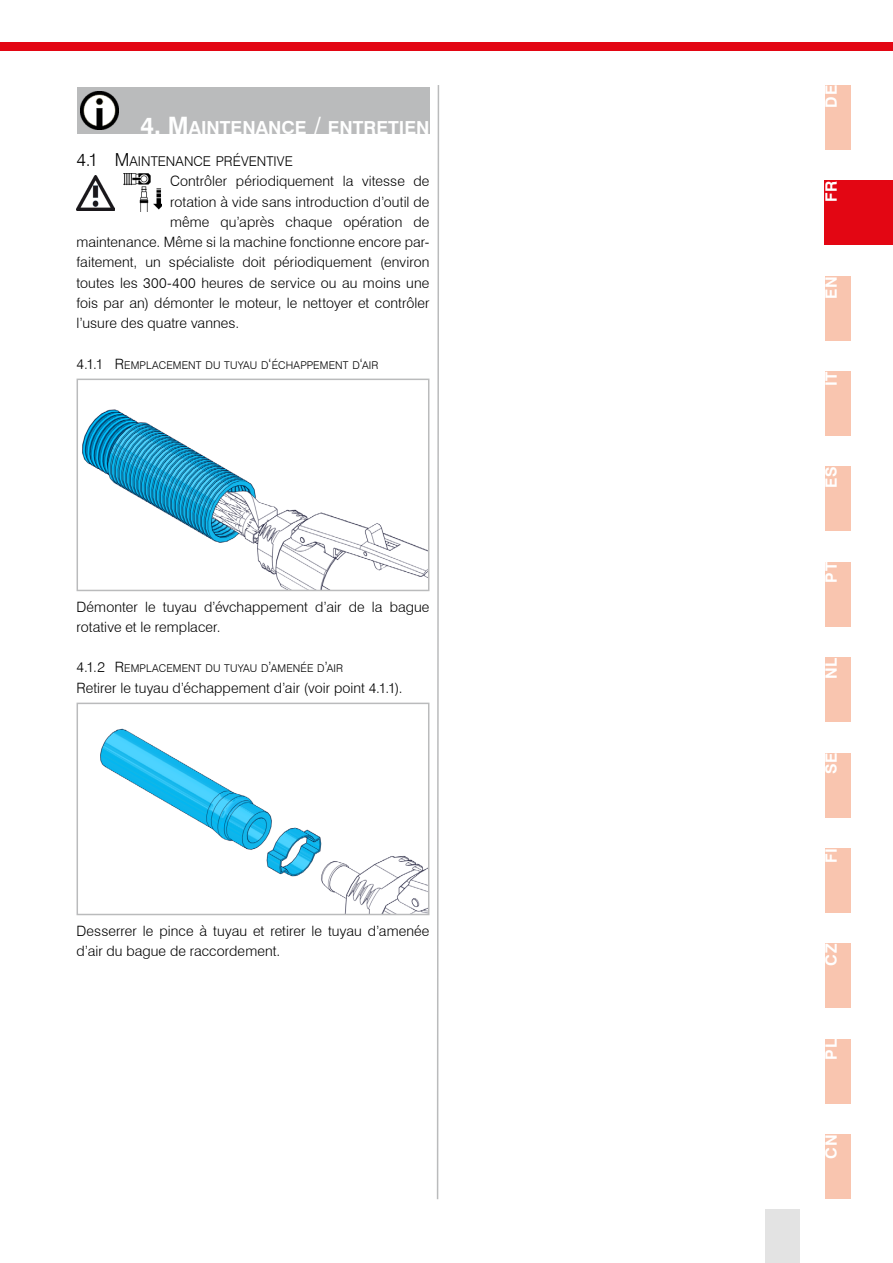
<style>
.page{position:relative;width:893px;height:1263px;background:#fff}
.page>*{position:absolute;margin:0;border:0;box-sizing:border-box;transform-origin:0 0}
.t1{font:700 18px "Swiss 721 BT";color:#fff}
.t2{font:700 15.75px "Swiss 721 BT";letter-spacing:.05em;color:#fff}
.t3{font:300 14.25px/20.2px "Swiss 721 BT";letter-spacing:.005em;color:#000}
.t4{font:300 13.5px "Swiss 721 BT";letter-spacing:.005em;color:#000}
.t5{font:300 10.65px "Swiss 721 BT";letter-spacing:.015em;color:#000}
.s1{font-size:24px}
.s2{font-size:18px}
.s3{font-size:14.25px}
</style>
<div class="page">
<div style="left:825px;top:1134px;width:25px;height:65px;background:#f9c5af"></div>
<div style="left:825px;top:1039px;width:25px;height:64px;background:#f9c5af"></div>
<div style="left:825px;top:944px;width:25px;height:64px;background:#f9c5af"></div>
<div style="left:825px;top:848px;width:25px;height:64px;background:#f9c5af"></div>
<div style="left:825px;top:753px;width:25px;height:64px;background:#f9c5af"></div>
<div style="left:825px;top:657px;width:25px;height:65px;background:#f9c5af"></div>
<div style="left:825px;top:562px;width:25px;height:64px;background:#f9c5af"></div>
<div style="left:825px;top:467px;width:25px;height:64px;background:#f9c5af"></div>
<div style="left:825px;top:371px;width:25px;height:65px;background:#f9c5af"></div>
<div style="left:825px;top:276px;width:25px;height:64px;background:#f9c5af"></div>
<img style="left:77px;top:175px;width:38px;height:35px">
<img style="left:123px;top:174px;width:39px;height:38px">
<div style="left:77px;top:87px;width:352px;height:47px;background:#babbbc"></div>
<img style="left:81px;top:92px;width:38px;height:38px">
<img style="left:82px;top:409px;width:344px;height:179px">
<div style="left:77px;top:379px;width:352px;height:212px;border:2px solid #babbbc"></div>
<img style="left:100px;top:728px;width:326px;height:184px">
<div style="left:77px;top:703px;width:352px;height:212px;border:2px solid #babbbc"></div>
<div style="left:825px;top:85px;width:25px;height:64px;background:#f9c5af"></div>
<div style="left:0;top:43px;width:893px;height:8px;background:#e30613"></div>
<div style="left:765px;top:1209px;width:34px;height:54px;background:#e3e3e3"></div>
<svg style="left:436px;top:85px;width:4px;height:1115px"></svg>
<div style="left:825px;top:180px;width:68px;height:65px;background:#e30613"></div>
<p class="t1" style="left:140px;top:117px;width:72px"><span class="s1">4. M</span>AINTEN</p>
<p class="t1" style="left:256px;top:117px;width:26px">ANCE</p>
<p class="t1" style="left:313px;top:117px;width:27px"><span class="s1">/</span> ENTRETIEN</p>
<p class="t4" style="left:77px;top:153px;width:218px"><span class="s2">4.1 M</span>AINTENANCE PRÉVENTIVE</p>
<p class="t3" style="left:170px;top:171px;width:261px">Contrôler périodiquement la vitesse de</p>
<p class="t3" style="left:170px;top:191px;width:261px">rotation à vide sans introduction d’outil de</p>
<p class="t3" style="left:170px;top:211px;width:261px">même qu’après chaque opération de</p>
<p class="t3" style="left:77px;top:232px;width:354px">maintenance. Même si la machine fonctionne encore par-</p>
<p class="t3" style="left:77px;top:252px;width:354px">faitement, un spécialiste doit périodiquement (environ</p>
<p class="t3" style="left:77px;top:272px;width:354px">toutes les 300-400 heures de service ou au moins une</p>
<p class="t3" style="left:77px;top:292px;width:354px">fois par an) démonter le moteur, le nettoyer et contrôler</p>
<p class="t3" style="left:77px;top:313px;width:164px">l’usure des quatre vannes.</p>
<p class="t5" style="left:77px;top:358px;width:303px"><span class="s3">4.1.1 R</span> EMPLACEMENT DU TUYAU D<span class="s3">‘</span>ÉCHAPPEMENT D<span class="s3">‘</span>AIR</p>
<p class="t3" style="left:77px;top:596px;width:354px">Démonter le tuyau d’évchappement d’air de la bague rotative et le remplacer.</p>
<p class="t5" style="left:77px;top:662px;width:268px"><span class="s3">4.1.2 R</span> EMPLACEMENT DU TUYAU D<span class="s3">’</span>AMENÉE D<span class="s3">’</span>AIR</p>
<p class="t3" style="left:77px;top:677px;width:328px">Retirer le tuyau d’échappement d’air (voir point 4.1.1).</p>
<p class="t3" style="left:77px;top:920px;width:354px">Desserrer le pince à tuyau et retirer le tuyau d’amenée d’air du bague de raccordement.</p>
<p class="t2" style="left:822px;top:108px;width:24px;rotate:-90deg">DE</p>
<p class="t2" style="left:822px;top:202px;width:23px;rotate:-90deg">FR</p>
<p class="t2" style="left:822px;top:299px;width:24px;rotate:-90deg">EN</p>
<p class="t2" style="left:822px;top:386px;width:16px;rotate:-90deg">IT</p>
<p class="t2" style="left:822px;top:488px;width:23px;rotate:-90deg">ES</p>
<p class="t2" style="left:822px;top:583px;width:22px;rotate:-90deg">PT</p>
<p class="t2" style="left:822px;top:679px;width:23px;rotate:-90deg">NL</p>
<p class="t2" style="left:822px;top:774px;width:23px;rotate:-90deg">SE</p>
<p class="t2" style="left:822px;top:863px;width:17px;rotate:-90deg">FI</p>
<p class="t2" style="left:822px;top:966px;width:23px;rotate:-90deg">CZ</p>
<p class="t2" style="left:822px;top:1059px;width:22px;rotate:-90deg">PL</p>
<p class="t2" style="left:822px;top:1159px;width:26px;rotate:-90deg">CN</p>
</div>
